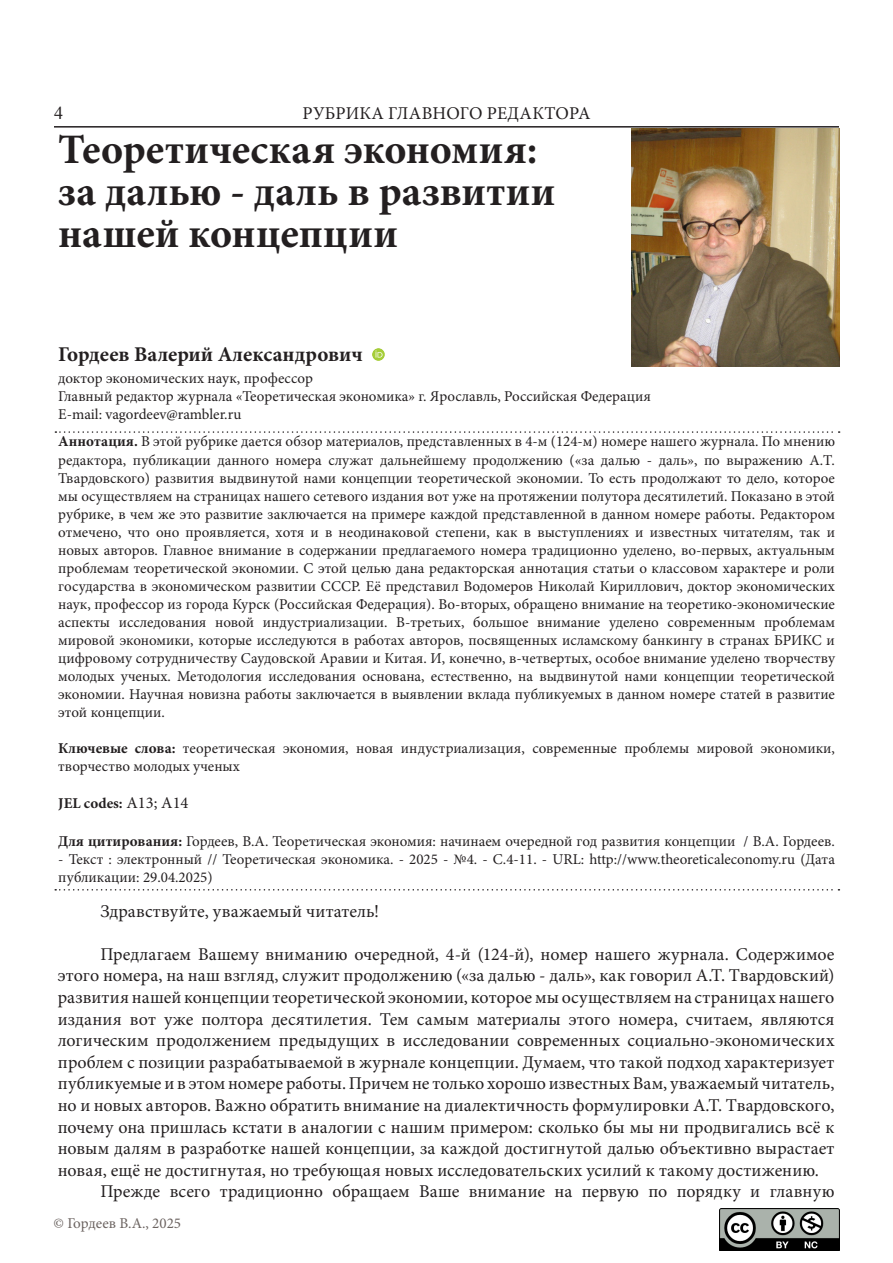
<style>
.page{position:relative;width:893px;height:1263px;background:#fff}
.page>*{position:absolute;margin:0;border:0;box-sizing:border-box;transform-origin:0 0}
.Заголовок_статьи{font:700 42px/42px "Minion Pro";letter-spacing:.005em;color:#231f20}
.Автор{font:700 21px "Minion Pro";color:#231f20}
.Стиль_абзаца_1{font:18px/21.6px "Minion Pro";letter-spacing:.005em;color:#231f20;text-align:justify}
.t1{font:18px "Times New Roman";color:#231f20}
.t2{font:15px/18px "Minion Pro";color:#231f20}
.t3{font:15px "Minion Pro";color:#6b6360}
.t4{font:700 15px "Minion Pro";color:#231f20}
.s1{font-weight:700}
.s2{font-weight:400;font-size:16.5px}
</style>
<div class="page">
<hr style="left:54px;top:126px;width:785px;height:2px;background:#231f20">
<svg style="left:372px;top:348px;width:13px;height:13px"></svg>
<img style="left:631px;top:128px;width:208px;height:239px">
<svg style="left:55px;top:431px;width:785px;height:2px"></svg>
<svg style="left:55px;top:889px;width:784px;height:1px"></svg>
<img style="left:720px;top:1209px;width:119px;height:42px">
<p class="t1" style="left:54px;top:101px;width:10px">4</p>
<p class="Стиль_абзаца_1" style="left:302px;top:103px;width:290px">РУБРИКА ГЛАВНОГО РЕДАКТОРА</p>
<p class="Заголовок_статьи" style="left:58px;top:128px;width:499px">Теоретическая экономия: за далью - даль в развитии нашей концепции</p>
<p class="Автор" style="left:58px;top:339px;width:306px">Гордеев Валерий Александрович</p>
<p class="t2" style="left:58px;top:369px;width:256px">доктор экономических наук, профессор</p>
<p class="t2" style="left:58px;top:387px;width:594px">Главный редактор журнала «Теоретическая экономика» г. Ярославль, Российская Федерация</p>
<p class="t2" style="left:58px;top:405px;width:185px">E-mail: vagordeev@rambler.ru</p>
<p class="t2" style="left:58px;top:433px;width:778px;text-align:justify"><span class="s1">Аннотация.</span> В этой рубрике дается обзор материалов, представленных в 4-м (124-м) номере нашего журнала. По мнению редактора, публикации данного номера служат дальнейшему продолжению («за далью - даль», по выражению А.Т.<br>Твардовского) развития выдвинутой нами концепции теоретической экономии. То есть продолжают то дело, которое мы осуществляем на страницах нашего сетевого издания вот уже на протяжении полутора десятилетий. Показано в этой рубрике, в чем же это развитие заключается на примере каждой представленной в данном номере работы. Редактором отмечено, что оно проявляется, хотя и в неодинаковой степени, как в выступлениях и известных читателям, так и новых авторов. Главное внимание в содержании предлагаемого номера традиционно уделено, во-первых, актуальным проблемам теоретической экономии. С этой целью дана редакторская аннотация статьи о классовом характере и роли государства в экономическом развитии СССР. Её представил Водомеров Николай Кириллович, доктор экономических наук, профессор из города Курск (Российская Федерация). Во-вторых, обращено внимание на теоретико-экономические аспекты исследования новой индустриализации. В-третьих, большое внимание уделено современным проблемам мировой экономики, которые исследуются в работах авторов, посвященных исламскому банкингу в странах БРИКС и цифровому сотрудничеству Саудовской Аравии и Китая. И, конечно, в-четвертых, особое внимание уделено творчеству молодых ученых. Методология исследования основана, естественно, на выдвинутой нами концепции теоретической экономии. Научная новизна работы заключается в выявлении вклада публикуемых в данном номере статей в развитие этой концепции.</p>
<p class="t2" style="left:58px;top:739px;width:778px"><span class="s1">Ключевые слова:</span> теоретическая экономия, новая индустриализация, современные проблемы мировой экономики, творчество молодых ученых</p>
<p class="t4" style="left:58px;top:793px;width:132px">JEL codes: <span class="s2">A13; A14</span></p>
<p class="t2" style="left:58px;top:832px;width:778px"><span class="s1">Для цитирования:</span> Гордеев, В.А. Теоретическая экономия: начинаем очередной год развития концепции / В.А. Гордеев.</p>
<p class="t2" style="left:58px;top:850px;width:778px">- Текст : электронный // Теоретическая экономика. - 2025 - №4. - С.4-11. - URL: http://www.theoreticaleconomy.ru (Дата публикации: 29.04.2025)</p>
<p class="Стиль_абзаца_1" style="left:100px;top:900px;width:280px">Здравствуйте, уважаемый читатель!</p>
<p class="Стиль_абзаца_1" style="left:58px;top:943px;width:778px;text-indent:43px">Предлагаем Вашему вниманию очередной, 4-й (124-й), номер нашего журнала. Содержимое этого номера, на наш взгляд, служит продолжению («за далью - даль», как говорил А.Т. Твардовский) развития нашей концепции теоретической экономии, которое мы осуществляем на страницах нашего издания вот уже полтора десятилетия. Тем самым материалы этого номера, считаем, являются логическим продолжением предыдущих в исследовании современных социально-экономических проблем с позиции разрабатываемой в журнале концепции. Думаем, что такой подход характеризует публикуемые и в этом номере работы. Причем не только хорошо известных Вам, уважаемый читатель, но и новых авторов. Важно обратить внимание на диалектичность формулировки А.Т. Твардовского, почему она пришлась кстати в аналогии с нашим примером: сколько бы мы ни продвигались всё к новым далям в разработке нашей концепции, за каждой достигнутой далью объективно вырастает новая, ещё не достигнутая, но требующая новых исследовательских усилий к такому достижению.</p>
<p class="Стиль_абзаца_1" style="left:100px;top:1181px;width:736px">Прежде всего традиционно обращаем Ваше внимание на первую по порядку и главную</p>
<p class="t3" style="left:54px;top:1213px;width:129px">© Гордеев В.А., 2025</p>
</div>
